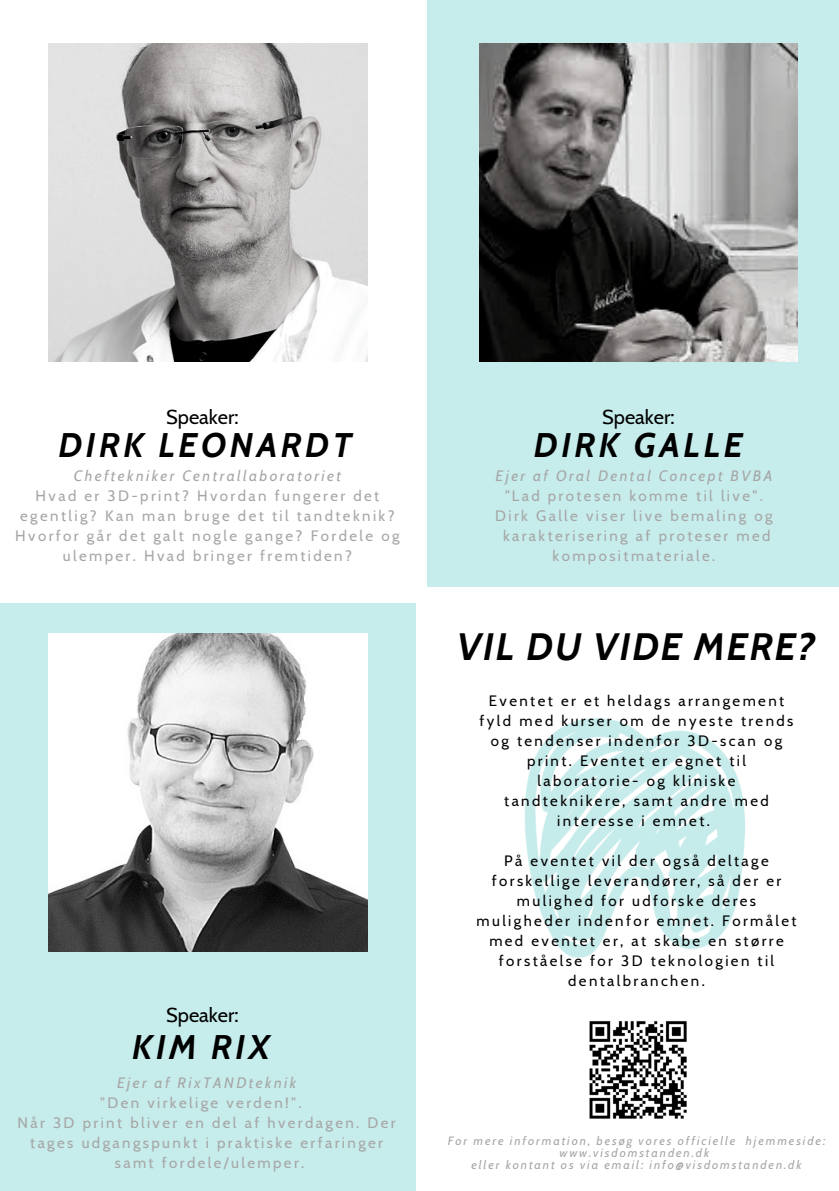
<style>
.page{position:relative;width:839px;height:1191px;background:#fff}
.page>*{position:absolute;margin:0;border:0;box-sizing:border-box;transform-origin:0 0}
.t1{font:italic 700 38px "Cabin";letter-spacing:.05em;color:#000}
.t2{font:italic 700 34px "Cabin";letter-spacing:.105em;color:#000}
.t3{font:20px "Cabin";color:#000}
.t4{font:15px/20px "Cabin";letter-spacing:.16em;color:#000;text-align:center}
.t5{font:15px/20px "Cabin";letter-spacing:.16em;color:#a6a6a6;text-align:center}
.t6{font:italic 15px "Cabin";letter-spacing:.16em;color:#a6a6a6}
.t7{font:italic 12px/12px "Cabin";letter-spacing:.16em;color:#a6a6a6;text-align:center}
.s1{font-style:italic}
</style>
<div class="page">
<img style="left:589px;top:1021px;width:98px;height:98px">
<div style="left:427px;top:0;width:411px;height:586px;background:#c6eceb"></div>
<div style="left:0;top:604px;width:415px;height:587px;background:#c6eceb"></div>
<img style="left:49px;top:633px;width:318px;height:319px">
<img style="left:524px;top:718px;width:221px;height:240px">
<img style="left:49px;top:43px;width:318px;height:319px">
<img style="left:479px;top:43px;width:318px;height:319px">
<p class="t3" style="left:166px;top:404px;width:74px">Speaker:</p>
<p class="t3" style="left:602px;top:404px;width:74px">Speaker:</p>
<p class="t2" style="left:58px;top:424px;width:295px">DIRK LEONARDT</p>
<p class="t2" style="left:534px;top:424px;width:210px">DIRK GALLE</p>
<p class="t6" style="left:74px;top:466px;width:269px">Cheftekniker Centrallaboratoriet</p>
<p class="t5" style="left:15px;top:485px;width:386px">Hvad er 3D-print? Hvordan fungerer det egentlig? Kan man bruge det til tandteknik?<br>Hvorfor går det galt nogle gange? Fordele og ulemper. Hvad bringer fremtiden?</p>
<p class="t3" style="left:166px;top:1003px;width:74px">Speaker:</p>
<p class="t2" style="left:132px;top:1026px;width:139px">KIM RIX</p>
<p class="t6" style="left:117px;top:1073px;width:181px">Ejer af RixTANDteknik</p>
<p class="t5" style="left:100px;top:1093px;width:203px">"Den virkelige verden!".</p>
<p class="t5" style="left:18px;top:1113px;width:379px">Når 3D print bliver en del af hverdagen. Der tages udgangspunkt i praktiske erfaringer</p>
<p class="t5" style="left:115px;top:1153px;width:191px">samt fordele/ulemper.</p>
<p class="t6" style="left:495px;top:466px;width:278px">Ejer af Oral Dental Concept BVBA</p>
<p class="t5" style="left:505px;top:485px;width:259px"><span class="s1">"</span>Lad protesen komme til live".</p>
<p class="t5" style="left:495px;top:505px;width:279px">Dirk Galle viser live bemaling og</p>
<p class="t5" style="left:503px;top:525px;width:269px">karakterisering af proteser med kompositmateriale.</p>
<p class="t1" style="left:457px;top:624px;width:360px">VIL DU VIDE MERE?</p>
<p class="t4" style="left:479px;top:691px;width:315px">Eventet er et heldags arrangement fyld med kurser om de nyeste trends og tendenser indenfor 3D-scan og print. Eventet er egnet til laboratorie- og kliniske tandteknikere, samt andre med interesse i emnet.</p>
<p class="t4" style="left:476px;top:851px;width:321px">På eventet vil der også deltage forskellige leverandører, så der er mulighed for udforske deres muligheder indenfor emnet. Formålet med eventet er, at skabe en større forståelse for 3D teknologien til dentalbranchen.</p>
<p class="t7" style="left:448px;top:1135px;width:379px">For mere information, besøg vores officielle hjemmeside: www.visdomstanden.dk</p>
<p class="t7" style="left:471px;top:1159px;width:331px">eller kontant os via email: info@visdomstanden.dk</p>
</div>
